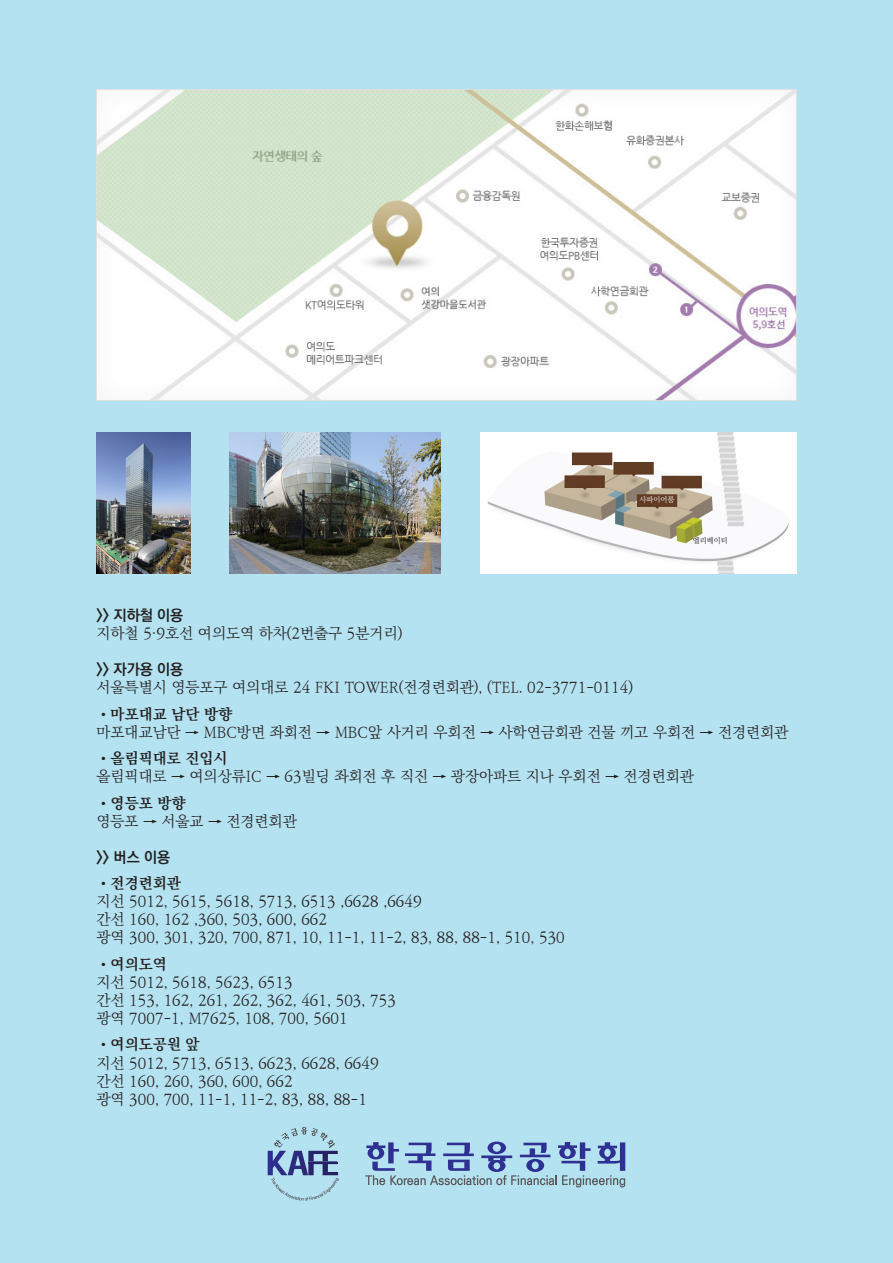
<style>
.page{position:relative;width:893px;height:1263px;background:#b4e2f1}
.page>*{position:absolute;margin:0;border:0;box-sizing:border-box;transform-origin:0 0}
.t1{font:300 15px "Ko Pub World Batang";color:#231f20}
.t2{font:700 15px "Ko Pub World Batang";color:#231f20}
.t3{font:700 15px "Ko Pub World Dotum";color:#231f20}
.t4{font:300 7.5px "Ko Pub World Batang";color:#fff}
.t5{font:300 7.5px "Ko Pub World Batang";color:#231f20}
.s1{font-family:"Nanum Gothic";font-weight:400}
</style>
<div class="page">
<svg style="left:365px;top:1141px;width:260px;height:46px"></svg>
<svg style="left:268px;top:1127px;width:71px;height:73px"></svg>
<img style="left:97px;top:89px;width:699px;height:311px">
<img style="left:230px;top:433px;width:211px;height:140px">
<img style="left:97px;top:433px;width:93px;height:141px">
<img style="left:480px;top:433px;width:316px;height:140px">
<p class="t4" style="left:639px;top:494px;width:37px">사파이어룸</p>
<p class="t5" style="left:693px;top:535px;width:37px">엘리베이터</p>
<p class="t3" style="left:97px;top:605px;width:88px">&gt;&gt; 지하철 이용</p>
<p class="t1" style="left:97px;top:623px;width:307px">지하철 5·9호선 여의도역 하차(2번출구 5분거리)</p>
<p class="t3" style="left:97px;top:659px;width:88px">&gt;&gt; 자가용 이용</p>
<p class="t1" style="left:97px;top:677px;width:538px">서울특별시 영등포구 여의대로 24 FKI TOWER(전경련회관), (TEL. 02-3771-0114)</p>
<p class="t2" style="left:97px;top:703px;width:137px"><span class="s1">•</span>마포대교 남단 방향</p>
<p class="t1" style="left:97px;top:721px;width:693px">마포대교남단 → MBC방면 좌회전 → MBC앞 사거리 우회전 → 사학연금회관 건물 끼고 우회전 → 전경련회관</p>
<p class="t2" style="left:97px;top:748px;width:133px"><span class="s1">•</span>올림픽대로 진입시</p>
<p class="t1" style="left:97px;top:766px;width:599px">올림픽대로 → 여의상류IC → 63빌딩 좌회전 후 직진 → 광장아파트 지나 우회전 → 전경련회관</p>
<p class="t2" style="left:97px;top:792px;width:90px"><span class="s1">•</span>영등포 방향</p>
<p class="t1" style="left:97px;top:810px;width:202px">영등포 → 서울교 → 전경련회관</p>
<p class="t3" style="left:97px;top:846px;width:75px">&gt;&gt; 버스 이용</p>
<p class="t2" style="left:97px;top:873px;width:86px"><span class="s1">•</span>전경련회관</p>
<p class="t1" style="left:97px;top:891px;width:327px">지선 5012, 5615, 5618, 5713, 6513 ,6628 ,6649</p>
<p class="t1" style="left:97px;top:909px;width:232px">간선 160, 162 ,360, 503, 600, 662</p>
<p class="t1" style="left:97px;top:927px;width:470px">광역 300, 301, 320, 700, 871, 10, 11-1, 11-2, 83, 88, 88-1, 510, 530</p>
<p class="t2" style="left:97px;top:953px;width:72px"><span class="s1">•</span>여의도역</p>
<p class="t1" style="left:97px;top:971px;width:198px">지선 5012, 5618, 5623, 6513</p>
<p class="t1" style="left:97px;top:989px;width:301px">간선 153, 162, 261, 262, 362, 461, 503, 753</p>
<p class="t1" style="left:97px;top:1007px;width:253px">광역 7007-1, M7625, 108, 700, 5601</p>
<p class="t2" style="left:97px;top:1034px;width:105px"><span class="s1">•</span>여의도공원 앞</p>
<p class="t1" style="left:97px;top:1052px;width:284px">지선 5012, 5713, 6513, 6623, 6628, 6649</p>
<p class="t1" style="left:97px;top:1070px;width:198px">간선 160, 260, 360, 600, 662</p>
<p class="t1" style="left:97px;top:1088px;width:272px">광역 300, 700, 11-1, 11-2, 83, 88, 88-1</p>
</div>
